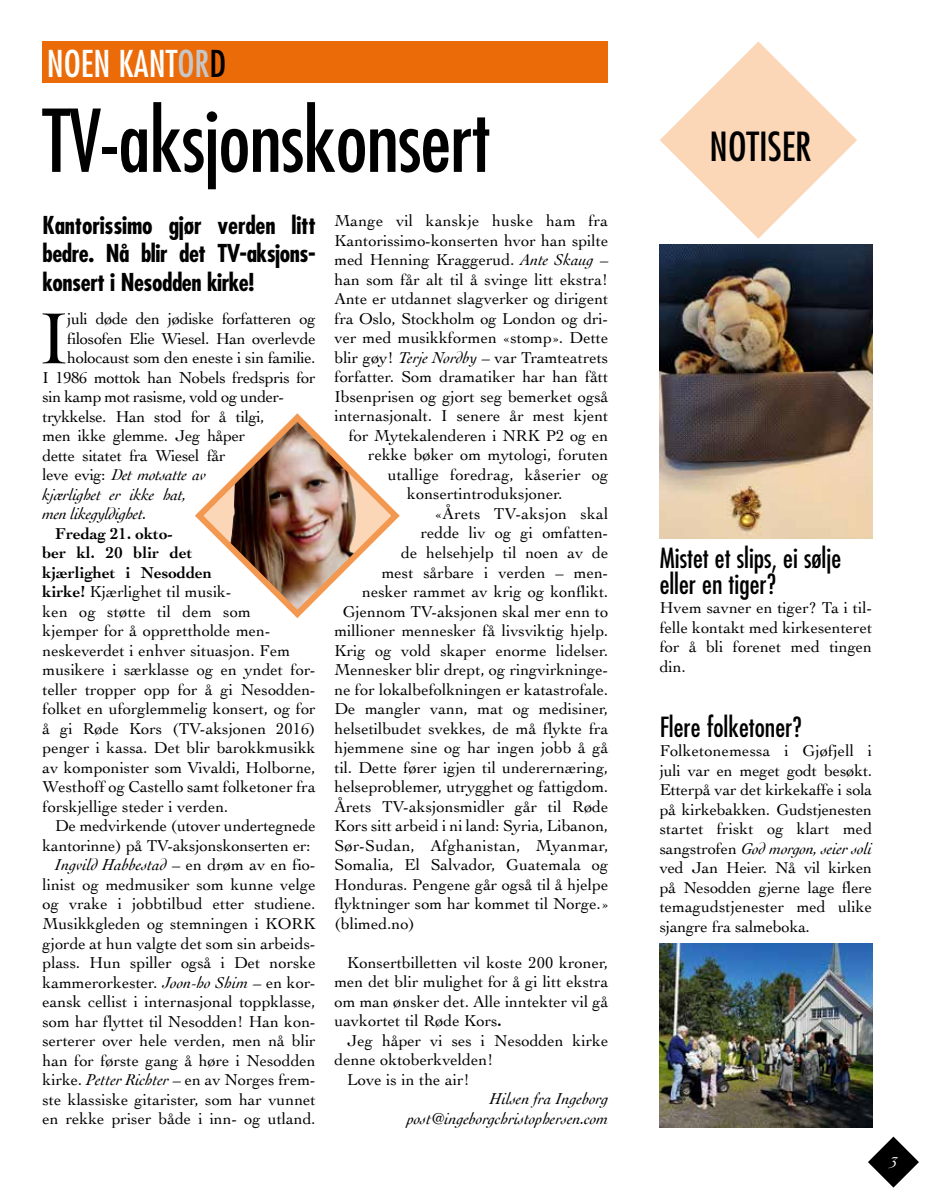
<style>
.page{position:relative;width:936px;height:1191px;background:#fff}
.page>*{position:absolute;margin:0;border:0;box-sizing:border-box;transform-origin:0 0}
.t1{font:condensed 84px "Futura";letter-spacing:-.01em;color:#000}
.t2{font:76.2px "Cochin";color:#000}
.t3{font:condensed 39px "Futura";color:#000}
.t4{font:condensed 36px "Futura";color:#fff}
.t5{font:condensed 27px/25.5px "Futura";color:#000}
.t6{font:700 condensed 24px/28.8px "Futura";letter-spacing:-.02em;color:#000;text-align:justify}
.t7{font:16.5px/19.5px "Cochin";color:#000;text-align:justify}
.t8{font:16.5px "Cochin";letter-spacing:-.02em;color:#000}
.t9{font:italic 16.5px/19.5px "Cochin";color:#000;text-align:right}
.t10{font:italic 16.5px "Cochin";letter-spacing:-.02em;color:#000}
.t11{font:16.5px "Cochin";letter-spacing:.02em;color:#000}
.t12{font:italic 16.5px "Cochin";color:#fff}
.s1{color:#c6c7c8}
.s2{color:#000}
.s3{font-style:normal}
.s4{font-weight:700}
.s5{font-style:italic}
</style>
<div class="page">
<svg style="left:868px;top:1136px;width:50px;height:51px"></svg>
<div style="left:43px;top:41px;width:565px;height:42px;background:#eb6b09"></div>
<svg style="left:660px;top:41px;width:197px;height:198px"></svg>
<img style="left:195px;top:413px;width:205px;height:205px">
<img style="left:659px;top:244px;width:213px;height:294px">
<img style="left:659px;top:944px;width:213px;height:183px">
<h3 class="t4" style="left:47px;top:41px;width:181px">NOEN KANT<span class="s1">OR</span><span class="s2">D</span></h3>
<h1 class="t1" style="left:43px;top:88px;width:449px">TV-aksjonskonsert</h1>
<h3 class="t6" style="left:43px;top:210px;width:275px">Kantorissimo gjør verden litt bedre. Nå blir det TV-aksjons&shy;konsert i Nesodden kirke!</h3>
<h2 class="t2" style="left:39px;top:287px;width:31px">I</h2>
<p class="t8" style="left:67px;top:308px;width:250px">juli døde den jødiske forfatteren og</p>
<p class="t8" style="left:67px;top:327px;width:250px">filosofen Elie Wiesel. Han overlevde</p>
<p class="t8" style="left:67px;top:347px;width:250px">holocaust som den eneste i sin familie.</p>
<p class="t8" style="left:43px;top:366px;width:274px">I 1986 mottok han Nobels fredspris for</p>
<p class="t8" style="left:43px;top:386px;width:243px">sin kamp mot rasisme, vold og under-</p>
<p class="t8" style="left:43px;top:405px;width:224px">trykkelse. Han stod for å tilgi,</p>
<p class="t8" style="left:43px;top:425px;width:204px">men ikke glemme. Jeg håper</p>
<p class="t8" style="left:43px;top:444px;width:184px">dette sitatet fra Wiesel får</p>
<p class="t10" style="left:43px;top:464px;width:165px"><span class="s3">leve evig:</span> Det motsatte av</p>
<p class="t9" style="left:43px;top:484px;width:145px">kjærlighet er ikke hat,</p>
<p class="t10" style="left:43px;top:503px;width:106px">men likegyldighet.</p>
<p class="t7" style="left:43px;top:523px;width:275px;text-align:left;text-indent:13px"><span class="s4">Fredag 21. okto-<br>ber kl. 20 blir det<br>kjærlighet i Nesodden<br>kirke!</span> Kjærlighet til musik-<br>ken og støtte til dem som<br>kjemper for å opprettholde men&shy;neskeverdet i enhver situasjon. Fem musikere i særklasse og en yndet for&shy;teller tropper opp for å gi Nesodden&shy;folket en uforglemmelig konsert, og for å gi Røde Kors (TV-aksjonen 2016) penger i kassa. Det blir barokkmusikk av komponister som Vivaldi, Holborne,<br>Westhoff og Castello samt folketoner fra forskjellige steder i verden.</p>
<p class="t7" style="left:55px;top:815px;width:262px">De medvirkende (utover undertegnede</p>
<p class="t7" style="left:43px;top:835px;width:269px">kantorinne) på TV-aksjonskonserten er:</p>
<p class="t9" style="left:55px;top:854px;width:262px">Ingvild Habbestad <span class="s3">– en drøm av en fio-</span></p>
<p class="t7" style="left:43px;top:874px;width:275px">linist og medmusiker som kunne velge</p>
<p class="t7" style="left:43px;top:893px;width:275px">og vrake i jobbtilbud etter studiene.</p>
<p class="t7" style="left:43px;top:913px;width:275px">Musikkgleden og stemningen i KORK</p>
<p class="t7" style="left:43px;top:932px;width:274px">gjorde at hun valgte det som sin arbeids-</p>
<p class="t7" style="left:43px;top:952px;width:275px">plass. Hun spiller også i Det norske</p>
<p class="t7" style="left:43px;top:971px;width:275px">kammerorkester. <span class="s5">Joon-ho Shim</span> – en kor-</p>
<p class="t7" style="left:43px;top:991px;width:274px">eansk cellist i internasjonal toppklasse,</p>
<p class="t7" style="left:43px;top:1010px;width:274px">som har flyttet til Nesodden! Han kon-</p>
<p class="t7" style="left:43px;top:1030px;width:274px">serterer over hele verden, men nå blir</p>
<p class="t7" style="left:43px;top:1049px;width:275px">han for første gang å høre i Nesodden</p>
<p class="t7" style="left:43px;top:1069px;width:275px">kirke. <span class="s5">Petter Richter</span> – en av Norges frem-</p>
<p class="t7" style="left:43px;top:1088px;width:275px">ste klassiske gitarister, som har vunnet</p>
<p class="t7" style="left:43px;top:1108px;width:275px">en rekke priser både i inn- og utland.</p>
<p class="t7" style="left:334px;top:210px;width:275px">Mange vil kanskje huske ham fra</p>
<p class="t7" style="left:334px;top:230px;width:275px">Kantorissimo-konserten hvor han spilte</p>
<p class="t7" style="left:334px;top:249px;width:275px">med Henning Kraggerud. <span class="s5">Ante Skaug</span> –</p>
<p class="t7" style="left:334px;top:269px;width:275px">han som får alt til å svinge litt ekstra!</p>
<p class="t7" style="left:334px;top:288px;width:275px">Ante er utdannet slagverker og dirigent</p>
<p class="t7" style="left:334px;top:308px;width:275px">fra Oslo, Stockholm og London og dri-</p>
<p class="t7" style="left:334px;top:327px;width:275px">ver med musikkformen «stomp». Dette</p>
<p class="t7" style="left:334px;top:347px;width:275px">blir gøy! <span class="s5">Terje Nordby</span> – var Tramteatrets</p>
<p class="t7" style="left:334px;top:366px;width:275px">forfatter. Som dramatiker har han fått</p>
<p class="t7" style="left:334px;top:386px;width:275px">Ibsenprisen og gjort seg bemerket også</p>
<p class="t7" style="left:334px;top:405px;width:275px">internasjonalt. I senere år mest kjent</p>
<p class="t7" style="left:349px;top:425px;width:261px">for Mytekalenderen i NRK P2 og en</p>
<p class="t7" style="left:368px;top:444px;width:242px">rekke bøker om mytologi, foruten</p>
<p class="t7" style="left:388px;top:464px;width:222px">utallige foredrag, kåserier og</p>
<p class="t7" style="left:407px;top:483px;width:157px">konsertintroduksjoner.</p>
<p class="t7" style="left:435px;top:503px;width:175px">«Årets TV-aksjon skal</p>
<p class="t7" style="left:421px;top:522px;width:189px">redde liv og gi omfatten-</p>
<p class="t7" style="left:401px;top:542px;width:208px">de helsehjelp til noen av de</p>
<p class="t7" style="left:382px;top:561px;width:228px">mest sårbare i verden – men-</p>
<p class="t7" style="left:362px;top:581px;width:247px">nesker rammet av krig og konflikt.</p>
<p class="t7" style="left:343px;top:600px;width:267px">Gjennom TV-aksjonen skal mer enn to</p>
<p class="t7" style="left:334px;top:620px;width:275px">millioner mennesker få livsviktig hjelp.</p>
<p class="t7" style="left:334px;top:639px;width:275px">Krig og vold skaper enorme lidelser.</p>
<p class="t7" style="left:334px;top:659px;width:275px">Mennesker blir drept, og ringvirkninge-</p>
<p class="t7" style="left:334px;top:678px;width:275px">ne for lokalbefolkningen er katastrofale.</p>
<p class="t7" style="left:334px;top:698px;width:275px">De mangler vann, mat og medisiner,</p>
<p class="t7" style="left:334px;top:717px;width:275px">helsetilbudet svekkes, de må flykte fra</p>
<p class="t7" style="left:334px;top:737px;width:275px">hjemmene sine og har ingen jobb å gå</p>
<p class="t7" style="left:334px;top:756px;width:275px">til. Dette fører igjen til underernæring,</p>
<p class="t7" style="left:334px;top:776px;width:275px">helseproblemer, utrygghet og fattigdom.</p>
<p class="t7" style="left:334px;top:795px;width:275px">Årets TV-aksjonsmidler går til Røde</p>
<p class="t7" style="left:334px;top:815px;width:275px">Kors sitt arbeid i ni land: Syria, Libanon,</p>
<p class="t11" style="left:334px;top:834px;width:275px">Sør-Sudan, Afghanistan, Myanmar,</p>
<p class="t7" style="left:334px;top:854px;width:275px">Somalia, El Salvador, Guatemala og</p>
<p class="t7" style="left:334px;top:874px;width:275px">Honduras. Pengene går også til å hjelpe</p>
<p class="t7" style="left:334px;top:893px;width:275px">flyktninger som har kommet til Norge.»</p>
<p class="t7" style="left:334px;top:913px;width:82px">(blimed.no)</p>
<p class="t7" style="left:334px;top:952px;width:275px;text-indent:13px">Konsertbilletten vil koste 200 kroner, men det blir mulighet for å gi litt ekstra om man ønsker det. Alle inntekter vil gå uavkortet til Røde Kors<span class="s4">.</span></p>
<p class="t7" style="left:347px;top:1030px;width:262px">Jeg håper vi ses i Nesodden kirke</p>
<p class="t7" style="left:334px;top:1049px;width:161px">denne oktoberkvelden!</p>
<p class="t7" style="left:347px;top:1069px;width:124px">Love is in the air!</p>
<p class="t9" style="left:407px;top:1088px;width:203px">Hilsen fra Ingeborg post@ingeborgchristophersen.com</p>
<h3 class="t3" style="left:709px;top:122px;width:103px">NOTISER</h3>
<h3 class="t5" style="left:659px;top:545px;width:183px">Mistet et slips, ei sølje eller en tiger?</h3>
<p class="t7" style="left:659px;top:597px;width:214px">Hvem savner en tiger? Ta i til&shy;felle kontakt med kirkesenteret for å bli forenet med tingen din.</p>
<h3 class="t5" style="left:659px;top:713px;width:143px">Flere folketoner?</h3>
<p class="t7" style="left:659px;top:740px;width:214px">Folketonemessa i Gjøfjell i juli var en meget godt besøkt.<br>Etterpå var det kirkekaffe i sola på kirkebakken. Gudstjenesten startet friskt og klart med sangstrofen <span class="s5">God morgon, seier soli </span>ved Jan Heier. Nå vil kirken på Nesodden gjerne lage flere temagudstjenester med ulike sjangre fra salmeboka.</p>
<p class="t12" style="left:889px;top:1151px;width:9px">3</p>
</div>
